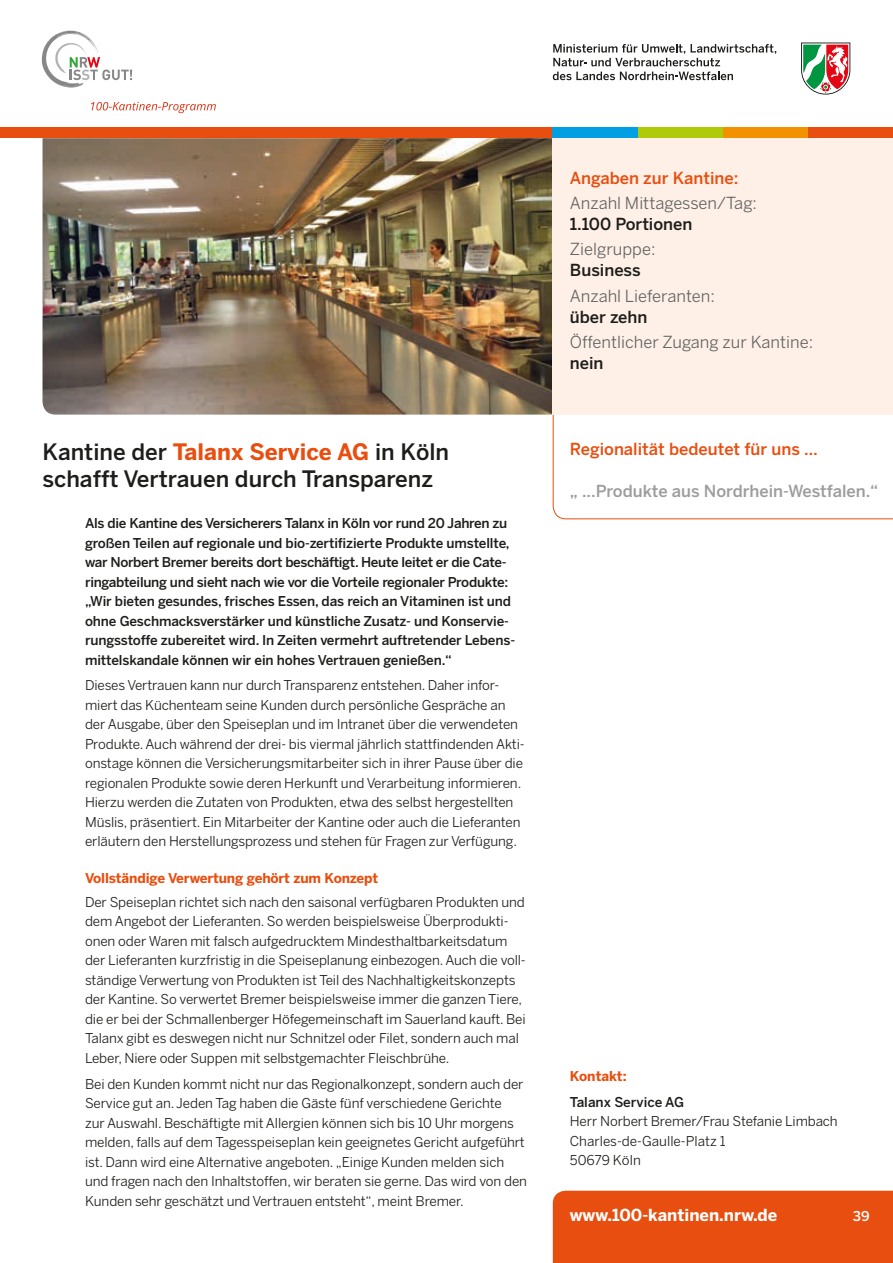
<style>
.page{position:relative;width:893px;height:1263px;background:#fff}
.page>*{position:absolute;margin:0;border:0;box-sizing:border-box;transform-origin:0 0}
.t1{font:500 22.5px/27px "Benton Sans";color:#1d1d1b}
.t2{font:16.5px "Benton Sans";color:#646463}
.t3{font:500 16.5px "Benton Sans";color:#e84e0f}
.t4{font:500 16.5px "Benton Sans";color:#9d9d9d}
.t5{font:500 16.5px "Benton Sans";color:#1d1d1b}
.t6{font:700 16.5px "Benton Sans";color:#fff}
.t7{font:13.5px/19.5px "Benton Sans";letter-spacing:-.01em;color:#1d1d1b}
.t8{font:500 13.5px/19.5px "Benton Sans";letter-spacing:-.015em;color:#1d1d1b}
.t9{font:700 13.5px "Benton Sans";letter-spacing:-.01em;color:#e84e0f}
.t10{font:500 13.5px "Benton Sans";color:#fff}
.s1{font-weight:700;color:#e84e0f}
</style>
<div class="page">
<svg style="left:552px;top:415px;width:341px;height:105px"></svg>
<div style="left:553px;top:1191px;width:340px;height:72px;background:#e84e0f"></div>
<svg style="left:801px;top:43px;width:49px;height:51px"></svg>
<svg style="left:553px;top:44px;width:223px;height:22px"></svg>
<svg style="left:553px;top:72px;width:180px;height:8px"></svg>
<svg style="left:42px;top:30px;width:90px;height:58px"></svg>
<svg style="left:91px;top:102px;width:125px;height:11px"></svg>
<img style="left:43px;top:138px;width:510px;height:277px">
<div style="left:553px;top:138px;width:340px;height:277px;background:#fef0e7"></div>
<div style="left:0;top:128px;width:553px;height:10px;background:#e84e0f"></div>
<div style="left:808px;top:128px;width:85px;height:10px;background:#e84e0f"></div>
<div style="left:723px;top:128px;width:85px;height:10px;background:#f39200"></div>
<div style="left:638px;top:128px;width:85px;height:10px;background:#afca0b"></div>
<div style="left:553px;top:128px;width:85px;height:10px;background:#009fe3"></div>
<h1 class="t1" style="left:43px;top:438px;width:408px">Kantine der <span class="s1">Talanx Service AG</span> in Köln schafft Vertrauen durch Transparenz</h1>
<p class="t8" style="left:85px;top:513px;width:432px">Als die Kantine des Versicherers Talanx in Köln vor rund 20 Jahren zu großen Teilen auf regionale und bio-zertifizierte Produkte umstellte, war Norbert Bremer bereits dort beschäftigt. Heute leitet er die Cate&shy;ringabteilung und sieht nach wie vor die Vorteile regionaler Produkte: „Wir bieten gesundes, frisches Essen, das reich an Vitaminen ist und ohne Geschmacksverstärker und künstliche Zusatz- und Konservie&shy;rungsstoffe zubereitet wird. In Zeiten vermehrt auftretender Lebens&shy;mittelskandale können wir ein hohes Vertrauen genießen.“</p>
<p class="t7" style="left:85px;top:676px;width:441px">Dieses Vertrauen kann nur durch Transparenz entstehen. Daher infor&shy;miert das Küchenteam seine Kunden durch persönliche Gespräche an der Ausgabe, über den Speiseplan und im Intranet über die verwendeten Produkte. Auch während der drei- bis viermal jährlich stattfindenden Akti&shy;onstage können die Versicherungsmitarbeiter sich in ihrer Pause über die regionalen Produkte sowie deren Herkunft und Verarbeitung informieren.<br>Hierzu werden die Zutaten von Produkten, etwa des selbst hergestellten Müslis, präsentiert. Ein Mitarbeiter der Kantine oder auch die Lieferanten erläutern den Herstellungsprozess und stehen für Fragen zur Verfügung.</p>
<p class="t9" style="left:85px;top:870px;width:295px">Vollständige Verwertung gehört zum Konzept</p>
<p class="t7" style="left:85px;top:892px;width:442px">Der Speiseplan richtet sich nach den saisonal verfügbaren Produkten und dem Angebot der Lieferanten. So werden beispielsweise Überprodukti&shy;onen oder Waren mit falsch aufgedrucktem Mindesthaltbarkeitsdatum der Lieferanten kurzfristig in die Speiseplanung einbezogen. Auch die voll&shy;ständige Verwertung von Produkten ist Teil des Nachhaltigkeitskonzepts der Kantine. So verwertet Bremer beispielsweise immer die ganzen Tiere, die er bei der Schmallenberger Höfegemeinschaft im Sauerland kauft. Bei Talanx gibt es deswegen nicht nur Schnitzel oder Filet, sondern auch mal Leber, Niere oder Suppen mit selbstgemachter Fleischbrühe.</p>
<p class="t7" style="left:85px;top:1074px;width:443px">Bei den Kunden kommt nicht nur das Regionalkonzept, sondern auch der Service gut an. Jeden Tag haben die Gäste fünf verschiedene Gerichte<br>zur Auswahl. Beschäftigte mit Allergien können sich bis 10 Uhr morgens melden, falls auf dem Tagesspeiseplan kein geeignetes Gericht aufgeführt ist. Dann wird eine Alternative angeboten. „Einige Kunden melden sich und fragen nach den Inhaltstoffen, wir beraten sie gerne. Das wird von den Kunden sehr geschätzt und Vertrauen entsteht“, meint Bremer.</p>
<p class="t3" style="left:570px;top:168px;width:170px">Angaben zur Kantine:</p>
<p class="t2" style="left:570px;top:193px;width:189px">Anzahl Mittagessen/Tag:</p>
<p class="t5" style="left:570px;top:214px;width:124px">1.100 Portionen</p>
<p class="t2" style="left:570px;top:240px;width:87px">Zielgruppe:</p>
<p class="t5" style="left:570px;top:261px;width:72px">Business</p>
<p class="t2" style="left:570px;top:286px;width:147px">Anzahl Lieferanten:</p>
<p class="t5" style="left:570px;top:307px;width:79px">über zehn</p>
<p class="t2" style="left:570px;top:332px;width:245px">Öffentlicher Zugang zur Kantine:</p>
<p class="t5" style="left:570px;top:353px;width:35px">nein</p>
<p class="t3" style="left:570px;top:439px;width:250px">Regionalität bedeutet für uns …</p>
<p class="t4" style="left:570px;top:481px;width:310px">„ ...Produkte aus Nordrhein-Westfalen.“</p>
<p class="t9" style="left:570px;top:1068px;width:58px">Kontakt:</p>
<p class="t8" style="left:570px;top:1092px;width:116px">Talanx Service AG</p>
<p class="t7" style="left:570px;top:1111px;width:269px">Herr Norbert Bremer/Frau Stefanie Limbach<br>Charles-de-Gaulle-Platz 1<br>50679 Köln</p>
<p class="t6" style="left:570px;top:1205px;width:209px">www.100-kantinen.nrw.de</p>
<p class="t10" style="left:853px;top:1207px;width:18px">39</p>
</div>
